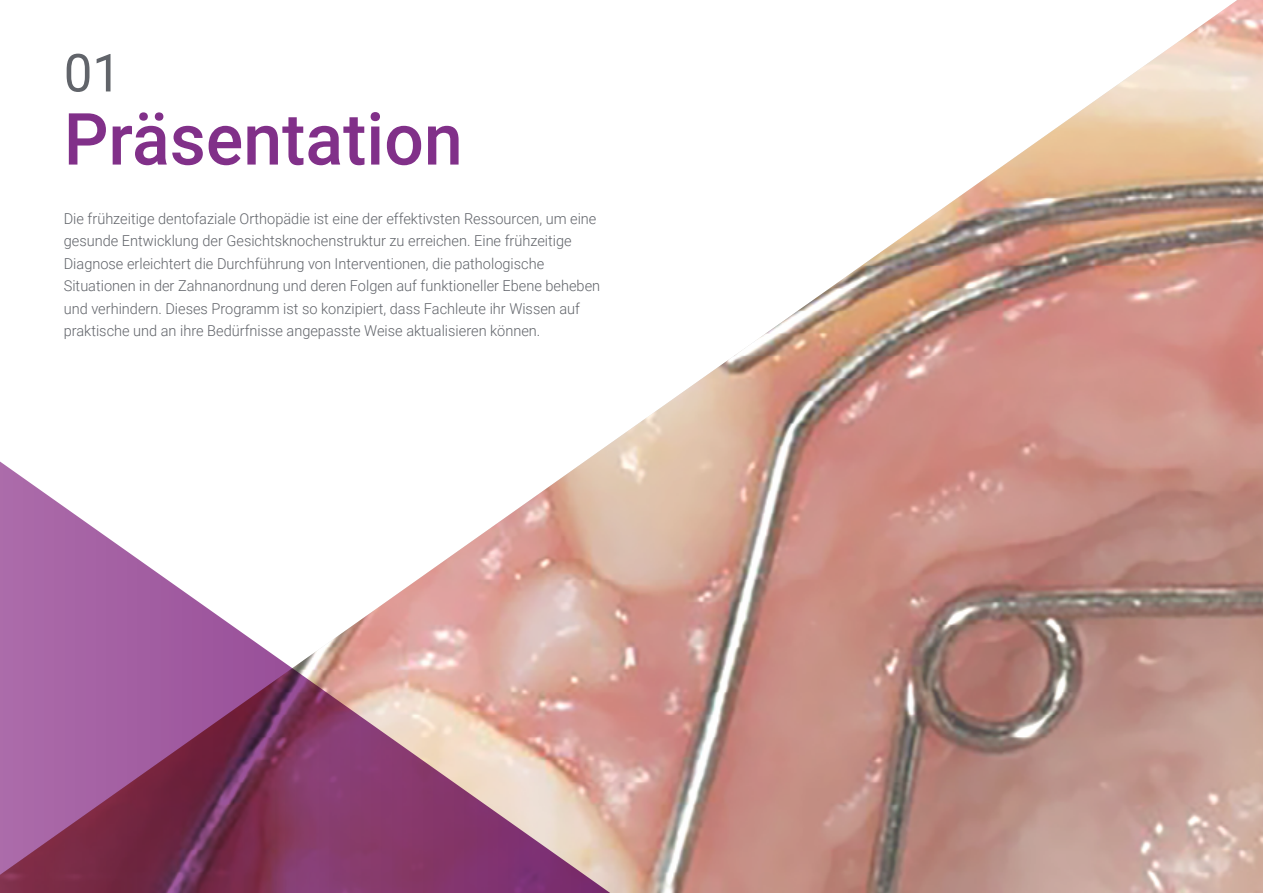
<style>
.page{position:relative;width:1263px;height:893px;background:#fff}
.page>*{position:absolute;margin:0;border:0;box-sizing:border-box;transform-origin:0 0}
.t1{font:500 72px "Roboto";color:#813089}
.t2{font:52.5px "Roboto";color:#61646a}
.t3{font:300 15px/22.5px "Roboto";color:#61646a}
</style>
<div class="page">
<img style="left:607px;top:0;width:656px;height:893px">
<svg style="left:0;top:446px;width:640px;height:447px"></svg>
<h2 class="t2" style="left:64px;top:36px;width:59px">01</h2>
<h1 class="t1" style="left:64px;top:89px;width:400px">Präsentation</h1>
<p class="t3" style="left:64px;top:207px;width:538px">Die frühzeitige dentofaziale Orthopädie ist eine der effektivsten Ressourcen, um eine gesunde Entwicklung der Gesichtsknochenstruktur zu erreichen. Eine frühzeitige Diagnose erleichtert die Durchführung von Interventionen, die pathologische Situationen in der Zahnanordnung und deren Folgen auf funktioneller Ebene beheben und verhindern. Dieses Programm ist so konzipiert, dass Fachleute ihr Wissen auf praktische und an ihre Bedürfnisse angepasste Weise aktualisieren können.</p>
</div>
